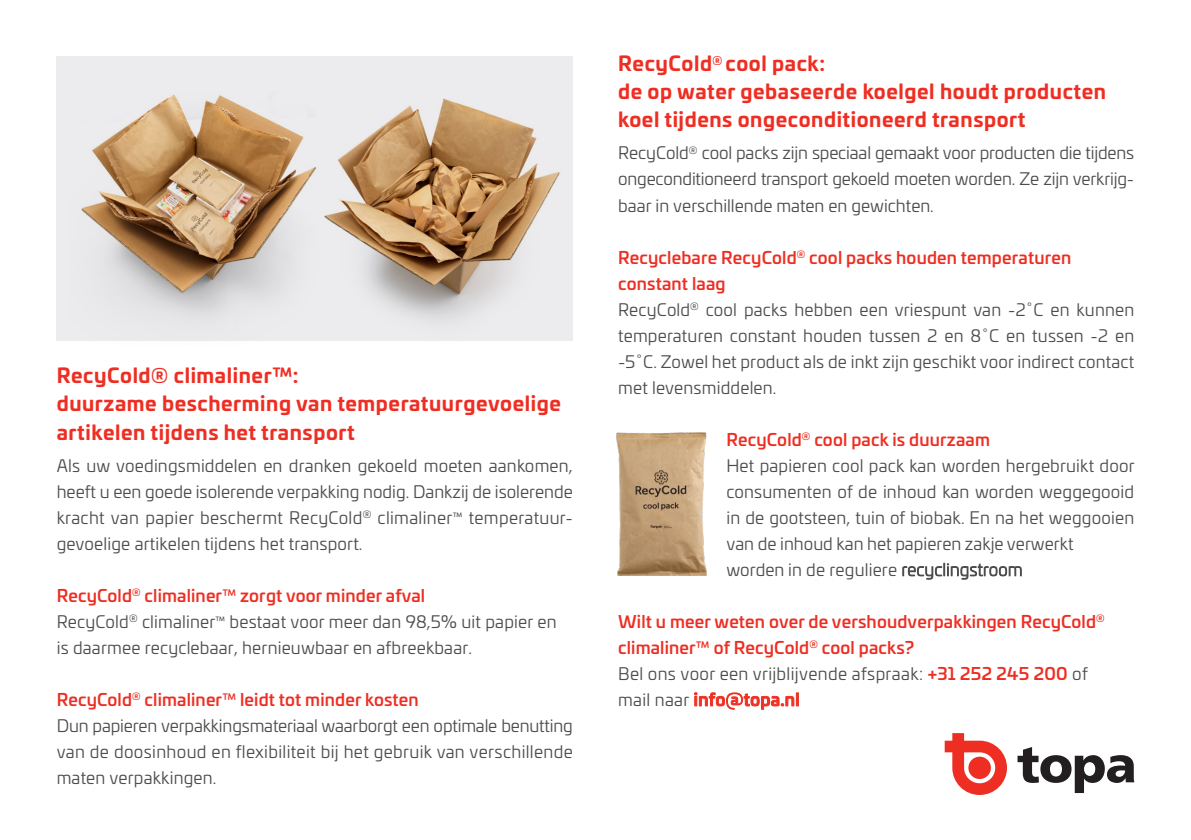
<style>
.page{position:relative;width:1191px;height:840px;background:#fff}
.page>*{position:absolute;margin:0;border:0;box-sizing:border-box;transform-origin:0 0}
.t1{font:700 20px/28.2px "Univia Pro";letter-spacing:.03em;color:#ee2e22}
.t2{font:17px/26px "Univia Pro";letter-spacing:.01em;color:#4d4d4d}
.t3{font:500 17px/26px "Univia Pro";letter-spacing:.01em;color:#ee2e22}
.s1{font-weight:500;color:#ee2e22}
.s2{font-size:14px;color:#ee2e22}
.s3{font-weight:300}
.s4{font-weight:400;font-size:14px}
.s5{font-weight:400;color:#4d4d4d}
.s6{color:#ee3224}
</style>
<div class="page">
<div style="left:57px;top:57px;width:516px;height:284px;background:#ececee"></div>
<img style="left:81px;top:94px;width:236px;height:224px">
<img style="left:324px;top:98px;width:236px;height:222px">
<img style="left:616px;top:432px;width:91px;height:143px">
<svg style="left:944px;top:733px;width:63px;height:61px"></svg>
<div style="left:968px;top:756px;width:23px;height:22px;background:#ee2e22;border-radius:50%"></div>
<svg style="left:1017px;top:747px;width:117px;height:45px"></svg>
<p class="t1" style="left:57px;top:360px;width:505px">RecyCold® climaliner™:<br>duurzame bescherming van temperatuurgevoelige artikelen tijdens het transport</p>
<p class="t2" style="left:57px;top:451px;width:517px;text-align:justify">Als uw voedingsmiddelen en dranken gekoeld moeten aankomen, heeft u een goede isolerende verpakking nodig. Dankzij de isolerende kracht van papier beschermt RecyCold<sup>®</sup> climaliner<sup>™</sup> temperatuur&shy;gevoelige artikelen tijdens het transport.</p>
<p class="t2" style="left:57px;top:581px;width:501px"><span class="s1">RecyCold</span><sup>®</sup> <span class="s1">climaliner</span><span class="s2">™</span> <span class="s1">zorgt voor minder afval<br></span>RecyCold<sup>®</sup> climaliner<sup>™</sup> bestaat voor meer dan 98,5% uit papier en is daarmee recyclebaar, hernieuwbaar en afbreekbaar.</p>
<p class="t2" style="left:57px;top:685px;width:517px"><span class="s1">RecyCold</span><sup>®</sup> <span class="s1">climaliner</span><span class="s2">™</span> <span class="s1">leidt tot minder kosten<br></span>Dun papieren verpakkingsmateriaal waarborgt een optimale benutting van de doosinhoud en flexibiliteit bij het gebruik van verschillende maten verpakkingen.</p>
<p class="t1" style="left:618px;top:48px;width:489px">RecyCold<sup>®</sup> cool pack:<br>de op water gebaseerde koelgel houdt producten koel tijdens ongeconditioneerd transport</p>
<p class="t2" style="left:618px;top:139px;width:517px;text-align:justify">RecyCold<sup>®</sup> cool packs zijn speciaal gemaakt voor producten die tijdens ongeconditioneerd transport gekoeld moeten worden. Ze zijn verkrijg&shy;baar in verschillende maten en gewichten.</p>
<p class="t2" style="left:618px;top:243px;width:517px"><span class="s1">Recyclebare RecyCold</span><sup>®</sup> <span class="s1">cool packs houden temperaturen constant laag<br></span>RecyCold<sup>®</sup> cool packs hebben een vriespunt van -2˚C en kunnen temperaturen constant houden tussen 2 en 8˚C en tussen -2 en -5˚C. Zowel het product als de inkt zijn geschikt voor indirect contact met levensmiddelen.</p>
<p class="t2" style="left:726px;top:425px;width:410px"><span class="s1">RecyCold</span><sup>®</sup> <span class="s1">cool pack is duurzaam<br></span>Het papieren cool pack kan worden hergebruikt door consumenten of de inhoud kan worden weggegooid in de gootsteen, tuin of biobak. En na het weggooien van de inhoud kan het papieren zakje verwerkt worden in de reguliere <span class="s3">recyclingstroom</span></p>
<p class="t3" style="left:618px;top:607px;width:488px">Wilt u meer weten over de vershoudverpakkingen RecyCold<sup>® </sup>climaliner<span class="s4">™</span> of RecyCold<sup>®</sup> cool packs?<br><span class="s5">Bel ons voor een vrijblijvende afspraak:</span> +31 252 245 200 <span class="s5">of mail naar</span> <span class="s6">info@topa.nl</span></p>
</div>
